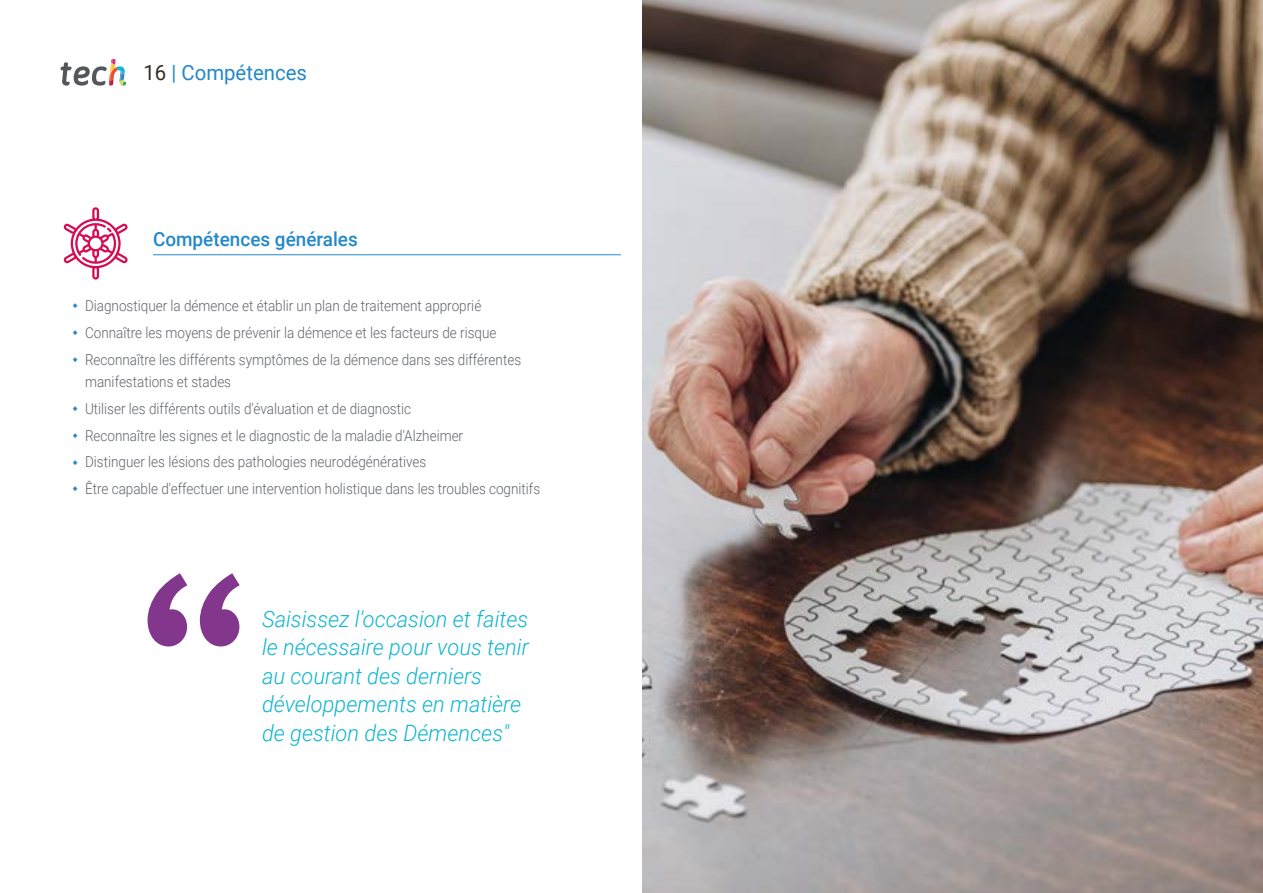
<style>
.page{position:relative;width:1263px;height:893px;background:#fff}
.page>*{position:absolute;margin:0;border:0;box-sizing:border-box;transform-origin:0 0}
.t1{font:italic 300 22.5px/28.5px "Roboto";color:#0fb6cf}
.t2{font:21px "Roboto";color:#2488c9}
.t3{font:500 19.5px "Roboto";color:#2488c9}
.t4{font:300 15px/26.7px "Roboto";color:#61646a;scale:.9 1}
.s1{color:#312e20}
</style>
<div class="page">
<hr style="left:153px;top:254px;width:468px;height:1px;background:#2488c9">
<svg style="left:63px;top:207px;width:65px;height:73px"></svg>
<svg style="left:61px;top:59px;width:65px;height:27px"></svg>
<svg style="left:148px;top:573px;width:92px;height:73px"></svg>
<img style="left:642px;top:0;width:621px;height:893px">
<h2 class="t2" style="left:144px;top:57px;width:165px"><span class="s1">16</span> | Compétences</h2>
<h3 class="t3" style="left:153px;top:226px;width:206px">Compétences générales</h3>
<p class="t4" style="left:85px;top:292px;width:486px">Diagnostiquer la démence et établir un plan de traitement approprié<br>Connaître les moyens de prévenir la démence et les facteurs de risque<br>Reconnaître les différents symptômes de la démence dans ses différentes</p>
<p class="t4" style="left:85px;top:368px;width:507px">manifestations et stades<br>Utiliser les différents outils d'évaluation et de diagnostic<br>Reconnaître les signes et le diagnostic de la maladie d'Alzheimer<br>Distinguer les lésions des pathologies neurodégénératives<br>Être capable d'effectuer une intervention holistique dans les troubles cognitifs</p>
<h1 class="t1" style="left:262px;top:604px;width:268px">Saisissez l'occasion et faites le nécessaire pour vous tenir au courant des derniers développements en matière de gestion des Démences"</h1>
</div>
